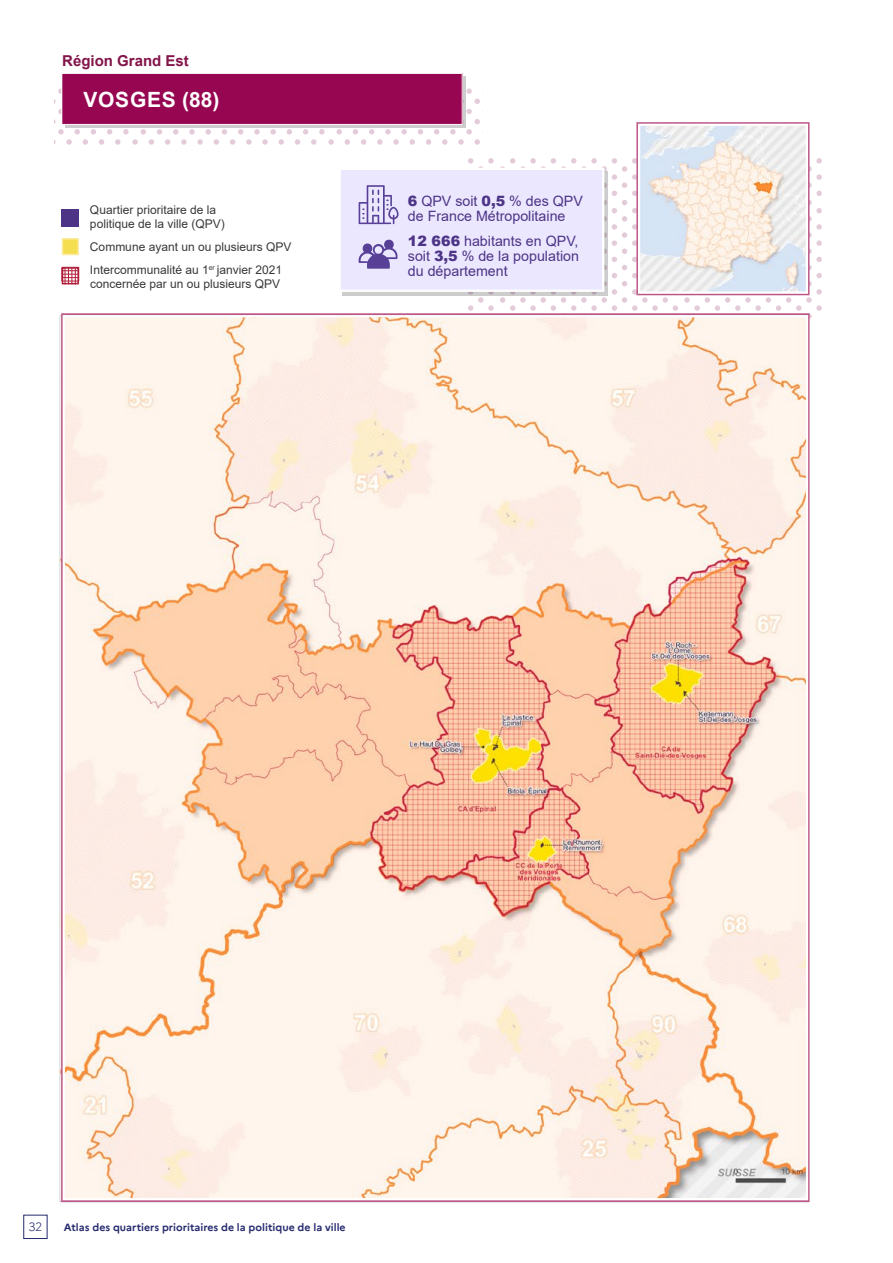
<style>
.page{position:relative;width:893px;height:1263px;background:#fff}
.page>*{position:absolute;margin:0;border:0;box-sizing:border-box;transform-origin:0 0}
.t1{font:700 21px "Arial";letter-spacing:.035em;color:#fff}
.t2{font:700 15px "Arial";color:#821449}
.t3{font:14.25px/15px "Arial";color:#4d3486}
.t4{font:12px/14.4px "Arial";color:#383937}
.t5{font:300 12px "Marianne";color:#262a6e}
.t6{font:700 10.5px "Marianne";color:#262a6e}
.s1{font-weight:900}
</style>
<div class="page">
<div style="left:23px;top:1215px;width:24px;height:24px;border:1px solid #262a6e"></div>
<img style="left:54px;top:73px;width:768px;height:1130px">
<div style="left:636px;top:122px;width:173px;height:173px;border:3px solid #be5788"></div>
<div style="left:638px;top:124px;width:170px;height:170px;border:2px solid #fff"></div>
<svg style="left:342px;top:171px;width:266px;height:124px"></svg>
<div style="left:340px;top:169px;width:263px;height:122px;background:#ebe7ff"></div>
<div style="left:339px;top:168px;width:265px;height:124px;border:2px solid #fff"></div>
<svg style="left:359px;top:239px;width:39px;height:30px"></svg>
<svg style="left:359px;top:185px;width:40px;height:39px"></svg>
<svg style="left:62px;top:267px;width:17px;height:17px"></svg>
<div style="left:62px;top:209px;width:17px;height:17px;background:#4d3486"></div>
<div style="left:62px;top:239px;width:16px;height:15px;background:#f6de51"></div>
<div style="left:62px;top:238px;width:17px;height:17px;border:2px solid #faeb9d"></div>
<p class="t2" style="left:62px;top:50px;width:128px">Région Grand Est</p>
<h1 class="t1" style="left:83px;top:84px;width:137px">VOSGES (88)</h1>
<p class="t4" style="left:90px;top:202px;width:136px">Quartier prioritaire de la politique de la ville (QPV)</p>
<p class="t4" style="left:90px;top:235px;width:203px;line-height:22.6px">Commune ayant un ou plusieurs QPV<br>Intercommunalité au 1<sup>er</sup> janvier 2021</p>
<p class="t4" style="left:90px;top:276px;width:192px">concernée par un ou plusieurs QPV</p>
<p class="t3" style="left:408px;top:194px;width:177px"><span class="s1">6</span> QPV soit <span class="s1">0,5</span> % des QPV de France Métropolitaine</p>
<p class="t3" style="left:408px;top:234px;width:173px;text-align:justify"><span class="s1">12 666</span> habitants en QPV, soit <span class="s1">3,5</span> % de la population du département</p>
<p class="t5" style="left:28px;top:1220px;width:16px">32</p>
<p class="t6" style="left:64px;top:1220px;width:283px">Atlas des quartiers prioritaires de la politique de la ville</p>
</div>
